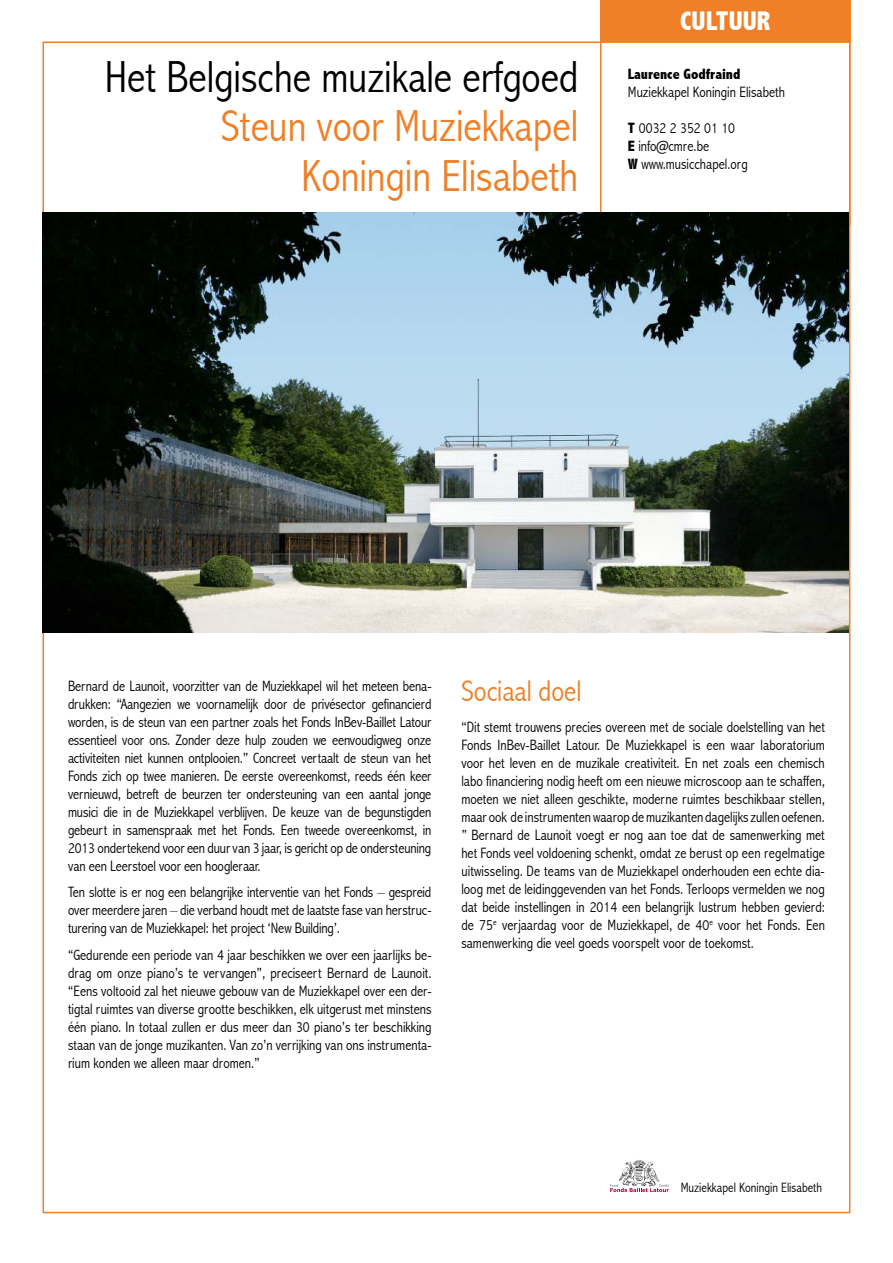
<style>
.page{position:relative;width:893px;height:1263px;background:#fff}
.page>*{position:absolute;margin:0;border:0;box-sizing:border-box;transform-origin:0 0}
.t1{font:300 condensed 45px/49.5px "Abadi";color:#ef8027;text-align:right}
.t2{font:300 condensed 45px "Abadi";color:#000}
.t3{font:300 condensed 30px "Abadi";color:#ef8027}
.t4{font:800 condensed 27px "Abadi";color:#fff}
.t5{font:300 condensed 15px/18px "Abadi";color:#000;text-align:justify}
.t6{font:800 condensed 15px "Abadi";color:#000}
.t7{font:300 condensed 13.5px "Abadi";color:#000}
.s1{font-weight:800}
</style>
<div class="page">
<svg style="left:600px;top:42px;width:251px;height:184px"></svg>
<div style="left:600px;top:0;width:251px;height:42px;background:#ef8027"></div>
<svg style="left:610px;top:1160px;width:59px;height:32px"></svg>
<img style="left:43px;top:213px;width:806px;height:420px">
<h1 class="t2" style="left:105px;top:51px;width:475px">Het Belgische muzikale erfgoed</h1>
<h1 class="t1" style="left:221px;top:102px;width:359px">Steun voor Muziekkapel<br>Koningin Elisabeth</h1>
<h3 class="t4" style="left:680px;top:5px;width:92px">CULTUUR</h3>
<p class="t6" style="left:628px;top:65px;width:114px">Laurence Godfraind</p>
<p class="t5" style="left:628px;top:83px;width:159px">Muziekkapel Koningin Elisabeth</p>
<p class="t5" style="left:628px;top:119px;width:121px;text-align:left"><span class="s1">T</span> 0032 2 352 01 10<br><span class="s1">E</span> info@cmre.be<br><span class="s1">W</span> www.musicchapel.org</p>
<p class="t5" style="left:68px;top:677px;width:365px">Bernard de Launoit, voorzitter van de Muziekkapel wil het meteen bena&shy;drukken: “Aangezien we voornamelijk door de privésector gefinancierd worden, is de steun van een partner zoals het Fonds InBev-Baillet Latour essentieel voor ons. Zonder deze hulp zouden we eenvoudigweg onze activiteiten niet kunnen ontplooien.” Concreet vertaalt de steun van het Fonds zich op twee manieren. De eerste overeenkomst, reeds één keer vernieuwd, betreft de beurzen ter ondersteuning van een aantal jonge musici die in de Muziekkapel verblijven. De keuze van de begunstigden gebeurt in samenspraak met het Fonds. Een tweede overeenkomst, in 2013 ondertekend voor een duur van 3 jaar, is gericht op de ondersteuning van een Leerstoel voor een hoogleraar.</p>
<p class="t5" style="left:68px;top:883px;width:365px">Ten slotte is er nog een belangrijke interventie van het Fonds – gespreid over meerdere jaren – die verband houdt met de laatste fase van herstruc&shy;turering van de Muziekkapel: het project ‘New Building’.</p>
<p class="t5" style="left:68px;top:946px;width:365px">“Gedurende een periode van 4 jaar beschikken we over een jaarlijks be&shy;drag om onze piano’s te vervangen”, preciseert Bernard de Launoit. “Eens voltooid zal het nieuwe gebouw van de Muziekkapel over een der&shy;tigtal ruimtes van diverse grootte beschikken, elk uitgerust met minstens één piano. In totaal zullen er dus meer dan 30 piano’s ter beschikking staan van de jonge muzikanten. Van zo’n verrijking van ons instrumenta&shy;rium konden we alleen maar dromen.”</p>
<h2 class="t3" style="left:461px;top:674px;width:121px">Sociaal doel</h2>
<p class="t5" style="left:461px;top:718px;width:365px">“Dit stemt trouwens precies overeen met de sociale doelstelling van het Fonds InBev-Baillet Latour. De Muziekkapel is een waar laboratorium voor het leven en de muzikale creativiteit. En net zoals een chemisch labo financiering nodig heeft om een nieuwe microscoop aan te schaffen, moeten we niet alleen geschikte, moderne ruimtes beschikbaar stellen, maar ook de instrumenten waarop de muzikanten dagelijks zullen oefenen. ” Bernard de Launoit voegt er nog aan toe dat de samenwerking met het Fonds veel voldoening schenkt, omdat ze berust op een regelmatige uitwisseling. De teams van de Muziekkapel onderhouden een echte dia&shy;loog met de leidinggevenden van het Fonds. Terloops vermelden we nog dat beide instellingen in 2014 een belangrijk lustrum hebben gevierd: de 75<sup>e</sup> verjaardag voor de Muziekkapel, de 40<sup>e</sup> voor het Fonds. Een samenwerking die veel goeds voorspelt voor de toekomst.</p>
<p class="t7" style="left:681px;top:1180px;width:143px">Muziekkapel Koningin Elisabeth</p>
</div>
